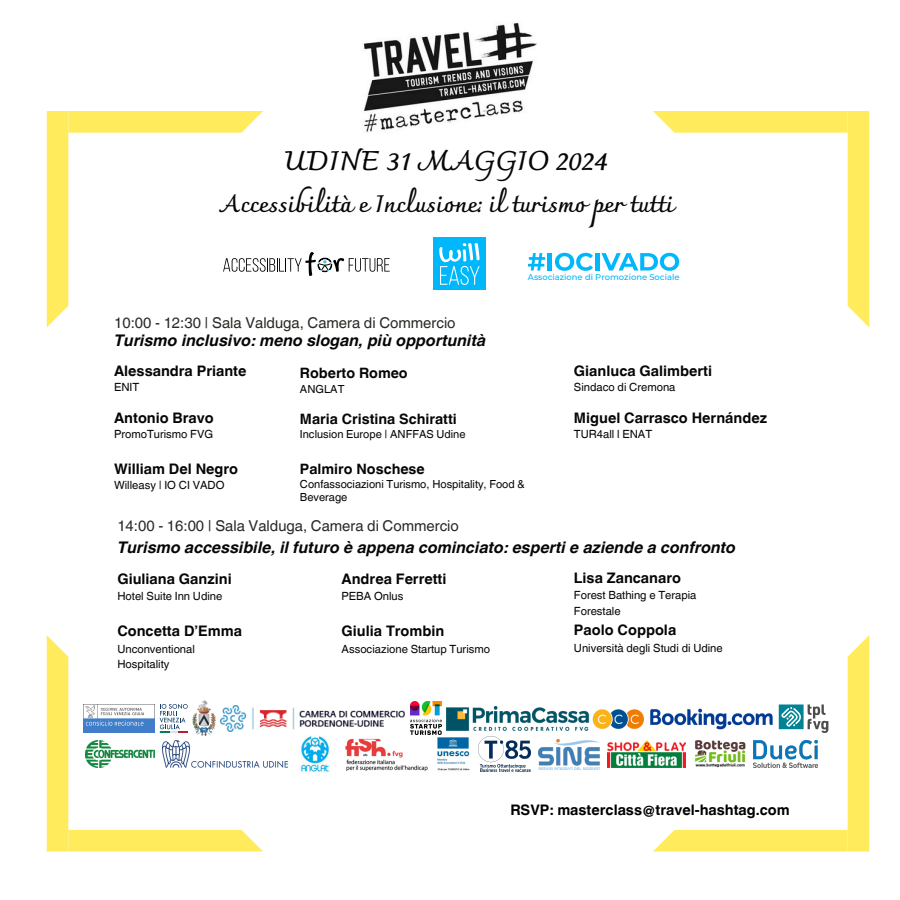
<style>
.page{position:relative;width:900px;height:900px;background:#fff}
.page>*{position:absolute;margin:0;border:0;box-sizing:border-box;transform-origin:0 0}
.t1{font:700 27px "Charmonman";color:#070607}
.t2{font:700 24px "Charmonman";color:#070607}
.t3{font:italic 700 16px "Helvetica World";color:#070607}
.t4{font:14.9px "Helvetica World";color:#2b2824}
.t5{font:700 14.5px "Helvetica World";color:#070607}
.t6{font:700 14.5px "Helvetica World";color:#000}
.t7{font:700 14.3px "Helvetica World";color:#070607}
.t8{font:11.3px/15.8px "Helvetica World";color:#070607}
.t9{font:11.1px/13.5px "Helvetica World";color:#070607}
.t10{font:500 8.4px "Montserrat";color:#00b7fc}
.t11{font:700 3.7px "Canva Acid";color:#000}
</style>
<div class="page">
<img style="left:363px;top:23px;width:174px;height:106px">
<svg style="left:47px;top:111px;width:343px;height:216px"></svg>
<div style="left:433px;top:238px;width:53px;height:52px;background:#00b7fc"></div>
<svg style="left:439px;top:243px;width:41px;height:42px"></svg>
<svg style="left:528px;top:253px;width:17px;height:18px"></svg>
<hr style="left:548px;top:253px;width:4px;height:18px;background:#00b7fc">
<svg style="left:555px;top:253px;width:38px;height:18px"></svg>
<div style="left:595px;top:253px;width:5px;height:18px;background:#00b7fc"></div>
<svg style="left:601px;top:111px;width:268px;height:216px"></svg>
<img style="left:263px;top:761px;width:24px;height:7px">
<img style="left:301px;top:736px;width:28px;height:36px">
<img style="left:345px;top:738px;width:83px;height:33px">
<img style="left:608px;top:741px;width:45px;height:26px">
<img style="left:539px;top:739px;width:61px;height:30px">
<img style="left:478px;top:737px;width:53px;height:34px">
<svg style="left:47px;top:635px;width:216px;height:217px"></svg>
<img style="left:221px;top:705px;width:184px;height:26px">
<img style="left:410px;top:702px;width:32px;height:33px">
<img style="left:447px;top:706px;width:196px;height:24px">
<img style="left:650px;top:709px;width:3px;height:16px">
<svg style="left:653px;top:635px;width:216px;height:217px"></svg>
<img style="left:193px;top:701px;width:23px;height:35px">
<img style="left:694px;top:741px;width:51px;height:23px">
<img style="left:437px;top:737px;width:33px;height:34px">
<h3 class="t1" style="left:284px;top:145px;width:325px">UDINE 31 MAGGIO 2024</h3>
<h6 class="t2" style="left:220px;top:190px;width:455px">Accessibilità e Inclusione: il turismo per tutti</h6>
<h4 class="t4" style="left:114px;top:314px;width:343px">10:00 - 12:30 | Sala Valduga, Camera di Commercio</h4>
<h1 class="t3" style="left:114px;top:327px;width:373px">Turismo inclusivo: meno slogan, più opportunità</h1>
<h6 class="t10" style="left:528px;top:272px;width:153px">Associazione di Promozione Sociale</h6>
<p class="t5" style="left:114px;top:359px;width:134px">Alessandra Priante</p>
<p class="t8" style="left:114px;top:380px;width:27px">ENIT</p>
<p class="t5" style="left:114px;top:406px;width:101px">Antonio Bravo</p>
<p class="t8" style="left:114px;top:426px;width:101px">PromoTurismo FVG</p>
<h4 class="t5" style="left:114px;top:457px;width:126px">William Del Negro</h4>
<h4 class="t8" style="left:114px;top:477px;width:112px">Willeasy | IO CI VADO</h4>
<h6 class="t7" style="left:300px;top:362px;width:109px">Roberto Romeo</h6>
<h6 class="t9" style="left:300px;top:382px;width:46px">ANGLAT</h6>
<h6 class="t7" style="left:300px;top:407px;width:158px">Maria Cristina Schiratti</h6>
<h6 class="t9" style="left:300px;top:428px;width:167px">Inclusion Europe | ANFFAS Udine</h6>
<h5 class="t7" style="left:300px;top:457px;width:126px">Palmiro Noschese</h5>
<h5 class="t9" style="left:300px;top:477px;width:226px">Confassociazioni Turismo, Hospitality, Food &amp;<br>Beverage</h5>
<h4 class="t4" style="left:117px;top:517px;width:343px">14:00 - 16:00 | Sala Valduga, Camera di Commercio</h4>
<h6 class="t5" style="left:574px;top:359px;width:140px">Gianluca Galimberti</h6>
<h6 class="t8" style="left:574px;top:380px;width:103px">Sindaco di Cremona</h6>
<h4 class="t5" style="left:574px;top:406px;width:195px">Miguel Carrasco Hernández</h4>
<h4 class="t8" style="left:574px;top:426px;width:80px">TUR4all l ENAT</h4>
<h2 class="t3" style="left:117px;top:534px;width:620px">Turismo accessibile, il futuro è appena cominciato: esperti e aziende a confronto</h2>
<p class="t5" style="left:117px;top:567px;width:116px">Giuliana Ganzini</p>
<p class="t8" style="left:117px;top:588px;width:107px">Hotel Suite Inn Udine</p>
<p class="t5" style="left:117px;top:619px;width:126px">Concetta D’Emma</p>
<p class="t8" style="left:117px;top:641px;width:79px">Unconventional<br>Hospitality</p>
<h6 class="t5" style="left:574px;top:566px;width:109px">Lisa Zancanaro</h6>
<h6 class="t8" style="left:574px;top:587px;width:124px">Forest Bathing e Terapia<br>Forestale</h6>
<h6 class="t5" style="left:574px;top:618px;width:104px">Paolo Coppola</h6>
<h6 class="t8" style="left:574px;top:640px;width:150px">Università degli Studi di Udine</h6>
<h3 class="t5" style="left:342px;top:567px;width:106px">Andrea Ferretti</h3>
<h3 class="t8" style="left:342px;top:588px;width:63px">PEBA Onlus</h3>
<h4 class="t5" style="left:342px;top:619px;width:104px">Giulia Trombin</h4>
<h4 class="t8" style="left:342px;top:641px;width:150px">Associazione Startup Turismo</h4>
<p class="t11" style="left:696px;top:763px;width:51px">www.bottegadelfriuli.com</p>
<h4 class="t6" style="left:510px;top:798px;width:281px">RSVP: masterclass@travel-hashtag.com</h4>
</div>
